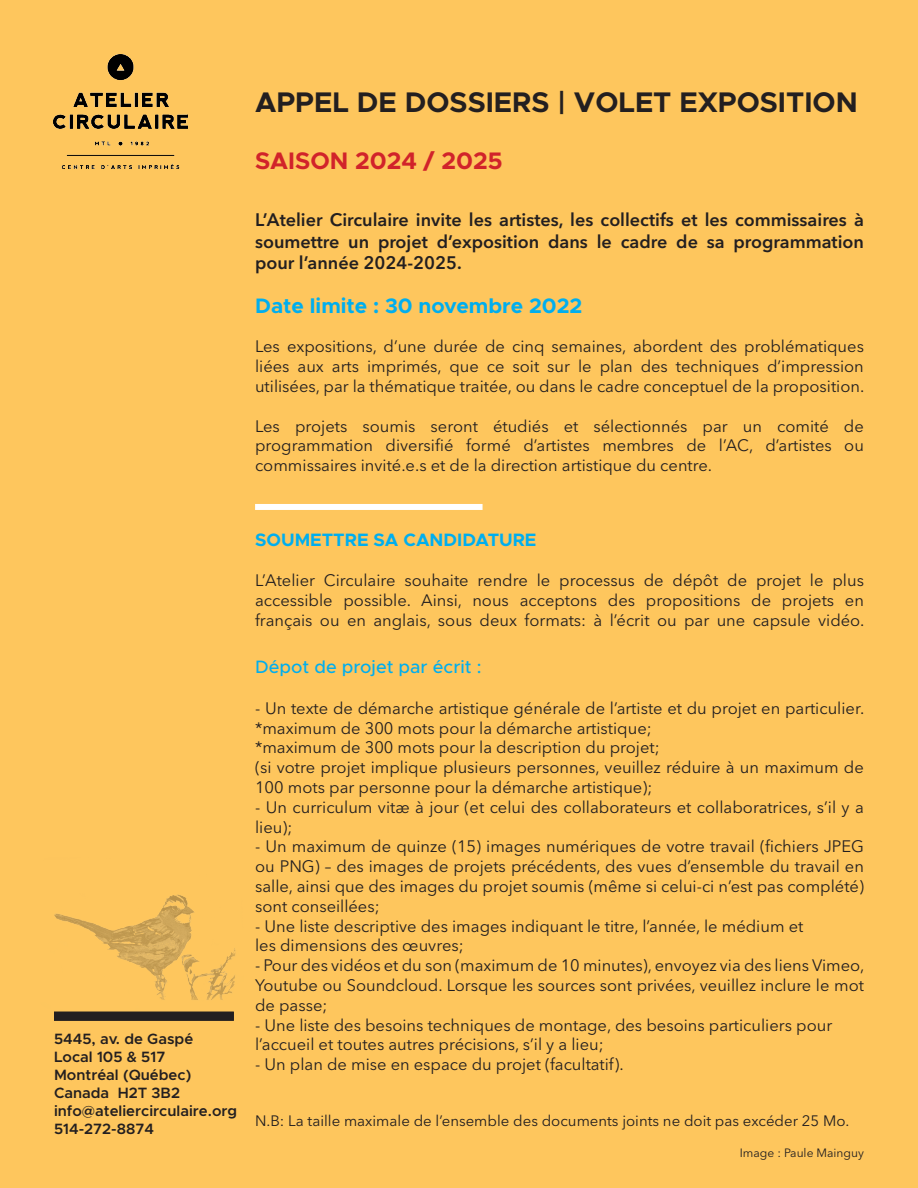
<style>
.page{position:relative;width:918px;height:1188px;background:#fec65d}
.page>*{position:absolute;margin:0;border:0;box-sizing:border-box;transform-origin:0 0}
.t1{font:700 28.5px "Metropolis";color:#231f20}
.t2{font:700 24px "Metropolis";color:#d1232a}
.t3{font:700 21px "Metropolis";color:#00aeef}
.t4{font:600 18px/21.6px "Avenir Next LT Pro";color:#231f20;text-align:justify}
.t5{font:500 18px "Metropolis";color:#00aeef}
.t6{font:700 18px "Metropolis";color:#00aeef}
.t7{font:16.5px/19.8px "Avenir Next LT Pro";color:#231f20;text-align:justify}
.t8{font:600 15px/18px "Metropolis";color:#231f20}
.t9{font:15px "Avenir Next LT Pro";color:#231f20}
.t10{font:12px "Avenir Next LT Pro";color:#231f20}
</style>
<div class="page">
<img style="left:54px;top:54px;width:134px;height:115px">
<div style="left:54px;top:1012px;width:180px;height:9px;background:#231f20"></div>
<div style="left:255px;top:504px;width:228px;height:6px;background:#fff"></div>
<img style="left:54px;top:894px;width:182px;height:118px">
<h1 class="t1" style="left:255px;top:84px;width:604px">APPEL DE DOSSIERS | VOLET EXPOSITION</h1>
<h2 class="t2" style="left:255px;top:145px;width:249px">SAISON 2024 / 2025</h2>
<p class="t4" style="left:255px;top:209px;width:610px">L’Atelier Circulaire invite les artistes, les collectifs et les commissaires à soumettre un projet d’exposition dans le cadre de sa programmation pour l’année 2024-2025.</p>
<p class="t3" style="left:255px;top:292px;width:329px">Date limite : 30 novembre 2022</p>
<p class="t7" style="left:255px;top:337px;width:611px">Les expositions, d’une durée de cinq semaines, abordent des problématiques liées aux arts imprimés, que ce soit sur le plan des techniques d’impression utilisées, par la thématique traitée, ou dans le cadre conceptuel de la proposition.</p>
<p class="t7" style="left:255px;top:416px;width:610px">Les projets soumis seront étudiés et sélectionnés par un comité de programmation diversifié formé d’artistes membres de l’AC, d’artistes ou commissaires invité.e.s et de la direction artistique du centre.</p>
<p class="t8" style="left:54px;top:1030px;width:185px">5445, av. de Gaspé<br>Local 105 &amp; 517<br>Montréal (Québec)<br>Canada H2T 3B2 info@ateliercirculaire.org<br>514-272-8874</p>
<p class="t6" style="left:255px;top:529px;width:283px">SOUMETTRE SA CANDIDATURE</p>
<p class="t7" style="left:255px;top:571px;width:611px">L’Atelier Circulaire souhaite rendre le processus de dépôt de projet le plus accessible possible. Ainsi, nous acceptons des propositions de projets en français ou en anglais, sous deux formats: à l’écrit ou par une capsule vidéo.</p>
<p class="t5" style="left:255px;top:656px;width:228px">Dépot de projet par écrit :</p>
<p class="t7" style="left:255px;top:698px;width:611px;text-align:left">- Un texte de démarche artistique générale de l’artiste et du projet en particulier. *maximum de 300 mots pour la démarche artistique;<br>*maximum de 300 mots pour la description du projet;<br>(si votre projet implique plusieurs personnes, veuillez réduire à un maximum de 100 mots par personne pour la démarche artistique);</p>
<p class="t7" style="left:255px;top:797px;width:610px">- Un curriculum vitæ à jour (et celui des collaborateurs et collaboratrices, s’il y a lieu);</p>
<p class="t7" style="left:255px;top:837px;width:610px">- Un maximum de quinze (15) images numériques de votre travail (fichiers JPEG ou PNG) – des images de projets précédents, des vues d’ensemble du travail en salle, ainsi que des images du projet soumis (même si celui-ci n’est pas complété) sont conseillées;</p>
<p class="t7" style="left:255px;top:916px;width:550px">- Une liste descriptive des images indiquant le titre, l’année, le médium et les dimensions des œuvres;</p>
<p class="t7" style="left:255px;top:955px;width:611px">- Pour des vidéos et du son (maximum de 10 minutes), envoyez via des liens Vimeo, Youtube ou Soundcloud. Lorsque les sources sont privées, veuillez inclure le mot de passe;</p>
<p class="t7" style="left:255px;top:1015px;width:579px">- Une liste des besoins techniques de montage, des besoins particuliers pour l’accueil et toutes autres précisions, s’il y a lieu;</p>
<p class="t7" style="left:255px;top:1054px;width:370px">- Un plan de mise en espace du projet (facultatif).</p>
<p class="t9" style="left:255px;top:1112px;width:596px">N.B: La taille maximale de l’ensemble des documents joints ne doit pas excéder 25 Mo.</p>
<p class="t10" style="left:740px;top:1146px;width:126px">Image : Paule Mainguy</p>
</div>
